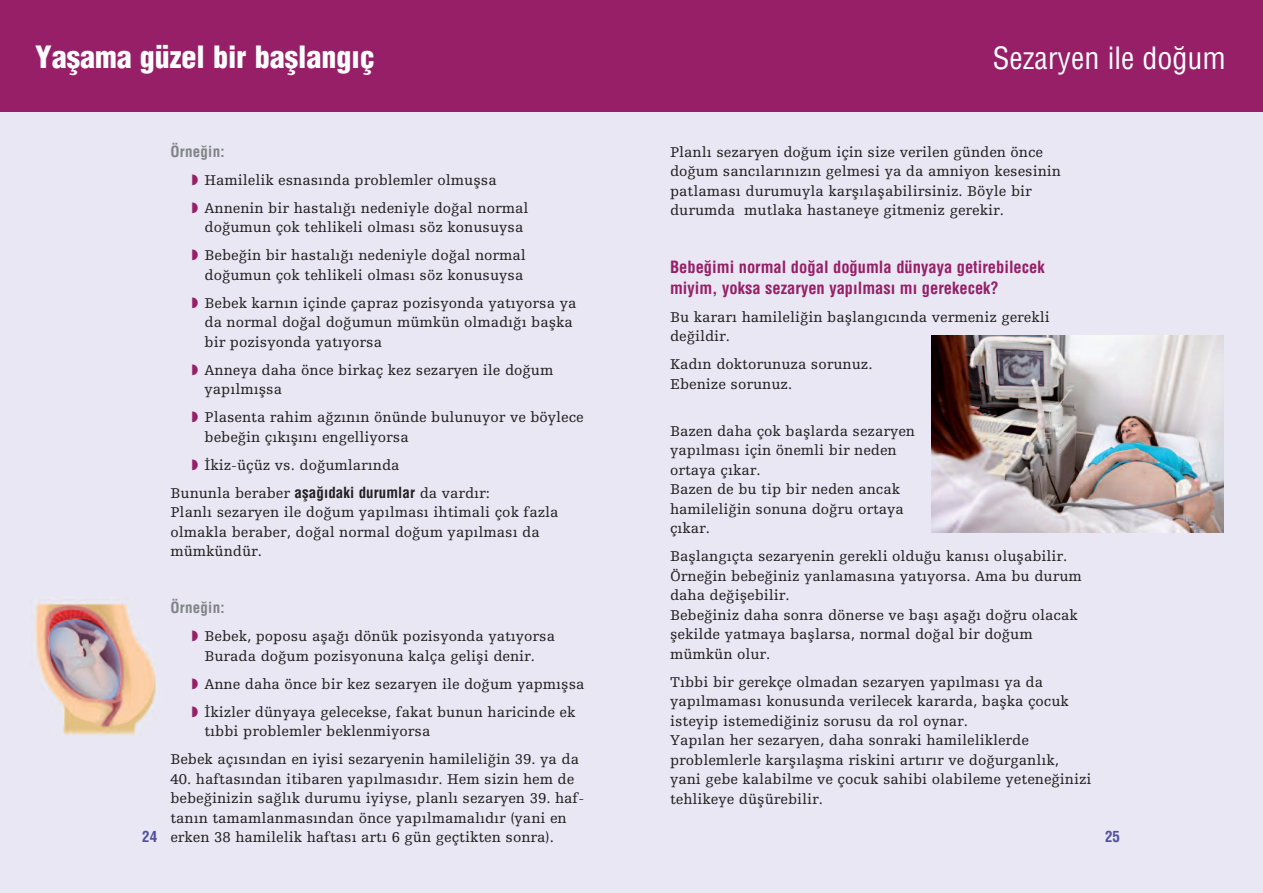
<style>
.page{position:relative;width:1263px;height:893px;background:#fff}
.page>*{position:absolute;margin:0;border:0;box-sizing:border-box;transform-origin:0 0}
.t1{font:900 condensed 30px "Turk Helvetica";color:#fff}
.t2{font:condensed 30px "Turk Helvetica";color:#fff}
.t3{font:700 condensed 16.5px/21px "Turk Helvetica";color:#961f67}
.t4{font:15px/19.5px "Turk Egyptienne F";color:#231f20}
.t5{font:700 condensed 15px "Turk Helvetica";letter-spacing:.015em;color:#808285}
.t6{font:700 condensed 15px "Helvetica";color:#504fa1}
.s1{font-family:"Turk Helvetica";font-weight:700;font-stretch:condensed}
.s2{font-family:"Helvetica";font-weight:700;font-stretch:condensed;color:#504fa1}
</style>
<div class="page">
<div style="left:632px;top:109px;width:631px;height:784px;background:#e8e7f3"></div>
<div style="left:631px;top:0;width:632px;height:112px;background:#961f67"></div>
<div style="left:0;top:109px;width:631px;height:784px;background:#e8e7f3"></div>
<div style="left:0;top:0;width:634px;height:112px;background:#961f67"></div>
<img style="left:35px;top:602px;width:121px;height:133px">
<img style="left:931px;top:335px;width:293px;height:198px">
<h1 class="t1" style="left:35px;top:40px;width:341px">Yaƒama güzel bir baƒlangıç</h1>
<p class="t5" style="left:170px;top:143px;width:56px">Örne‡in:</p>
<p class="t4" style="left:204px;top:167px;width:325px;line-height:28px">Hamilelik esnasında problemler olmuƒsa<br>Annenin bir hastalı‡ı nedeniyle do‡al normal</p>
<p class="t4" style="left:204px;top:214px;width:323px;line-height:28px">do‡umun çok tehlikeli olması söz konusuysa<br>Bebe‡in bir hastalı‡ı nedeniyle do‡al normal</p>
<p class="t4" style="left:204px;top:262px;width:373px;line-height:28px">do‡umun çok tehlikeli olması söz konusuysa<br>Bebek karnın içinde çapraz pozisyonda yatıyorsa ya</p>
<p class="t4" style="left:204px;top:314px;width:370px">da normal do‡al do‡umun mümkün olmadı‡ı baƒka bir pozisyonda yatıyorsa</p>
<p class="t4" style="left:204px;top:361px;width:350px">Anneya daha önce birkaç kez sezaryen ile do‡um yapılmıƒsa</p>
<p class="t4" style="left:204px;top:409px;width:381px">Plasenta rahim a‡zının önünde bulunuyor ve böylece bebe‡in çıkıƒını engelliyorsa</p>
<p class="t4" style="left:170px;top:452px;width:321px;line-height:28px;text-indent:34px">#kiz-üçüz vs. do‡umlarında<br>Bununla beraber <span class="s1">aƒa‡ıdaki durumlar</span> da vardır:</p>
<p class="t4" style="left:170px;top:504px;width:390px">Planlı sezaryen ile do‡um yapılması ihtimali çok fazla olmakla beraber, do‡al normal do‡um yapılması da mümkündür.</p>
<p class="t5" style="left:170px;top:599px;width:56px">Örne‡in:</p>
<p class="t4" style="left:204px;top:627px;width:352px">Bebek, poposu aƒa‡ı dönük pozisyonda yatıyorsa<br>Burada do‡um pozisyonuna kalça geliƒi denir.</p>
<p class="t4" style="left:204px;top:671px;width:382px;line-height:28px">Anne daha önce bir kez sezaryen ile do‡um yapmıƒsa #kizler dünyaya gelecekse, fakat bunun haricinde ek</p>
<p class="t4" style="left:170px;top:718px;width:410px;line-height:28px;text-indent:34px">tıbbi problemler beklenmiyorsa<br>Bebek açısından en iyisi sezaryenin hamileli‡in 39. ya da</p>
<p class="t4" style="left:170px;top:770px;width:405px">40. haftasından itibaren yapılmasıdır. Hem sizin hem de</p>
<p class="t4" style="left:170px;top:789px;width:415px">bebe‡inizin sa‡lık durumu iyiyse, planlı sezaryen 39. haf-</p>
<p class="t4" style="left:170px;top:809px;width:398px">tanın tamamlanmasından önce yapılmamalıdır (yani en</p>
<p class="t4" style="left:142px;top:828px;width:413px"><span class="s2">24</span> erken 38 hamilelik haftası artı 6 gün geçtikten sonra).</p>
<h1 class="t2" style="left:993px;top:41px;width:235px">Sezaryen ile do‡um</h1>
<p class="t4" style="left:670px;top:143px;width:392px">Planlı sezaryen do‡um için size verilen günden önce do‡um sancılarınızın gelmesi ya da amniyon kesesinin patlaması durumuyla karƒılaƒabilirsiniz. Böyle bir durumda mutlaka hastaneye gitmeniz gerekir.</p>
<p class="t3" style="left:670px;top:256px;width:376px">Bebe‡imi normal do‡al do‡umla dünyaya getirebilecek miyim, yoksa sezaryen yapılması mı gerekecek?</p>
<p class="t4" style="left:670px;top:308px;width:381px">Bu kararı hamileli‡in baƒlangıcında vermeniz gerekli de‡ildir.</p>
<p class="t4" style="left:670px;top:356px;width:204px">Kadın doktorunuza sorunuz.<br>Ebenize sorunuz.</p>
<p class="t4" style="left:670px;top:422px;width:247px">Bazen daha çok baƒlarda sezaryen yapılması için önemli bir neden ortaya çıkar.<br>Bazen de bu tip bir neden ancak hamileli‡in sonuna do‡ru ortaya çıkar.</p>
<p class="t4" style="left:670px;top:548px;width:413px">Baƒlangıçta sezaryenin gerekli oldu‡u kanısı oluƒabilir.<br>Örne‡in bebe‡iniz yanlamasına yatıyorsa. Ama bu durum daha de‡iƒebilir.<br>Bebe‡iniz daha sonra dönerse ve baƒı aƒa‡ı do‡ru olacak ƒekilde yatmaya baƒlarsa, normal do‡al bir do‡um mümkün olur.</p>
<p class="t4" style="left:670px;top:673px;width:423px">Tıbbi bir gerekçe olmadan sezaryen yapılması ya da yapılmaması konusunda verilecek kararda, baƒka çocuk isteyip istemedi‡iniz sorusu da rol oynar.<br>Yapılan her sezaryen, daha sonraki hamileliklerde problemlerle karƒılaƒma riskini artırır ve do‡urganlık, yani gebe kalabilme ve çocuk sahibi olabileme yetene‡inizi tehlikeye düƒürebilir.</p>
<p class="t6" style="left:1105px;top:828px;width:16px">25</p>
</div>
